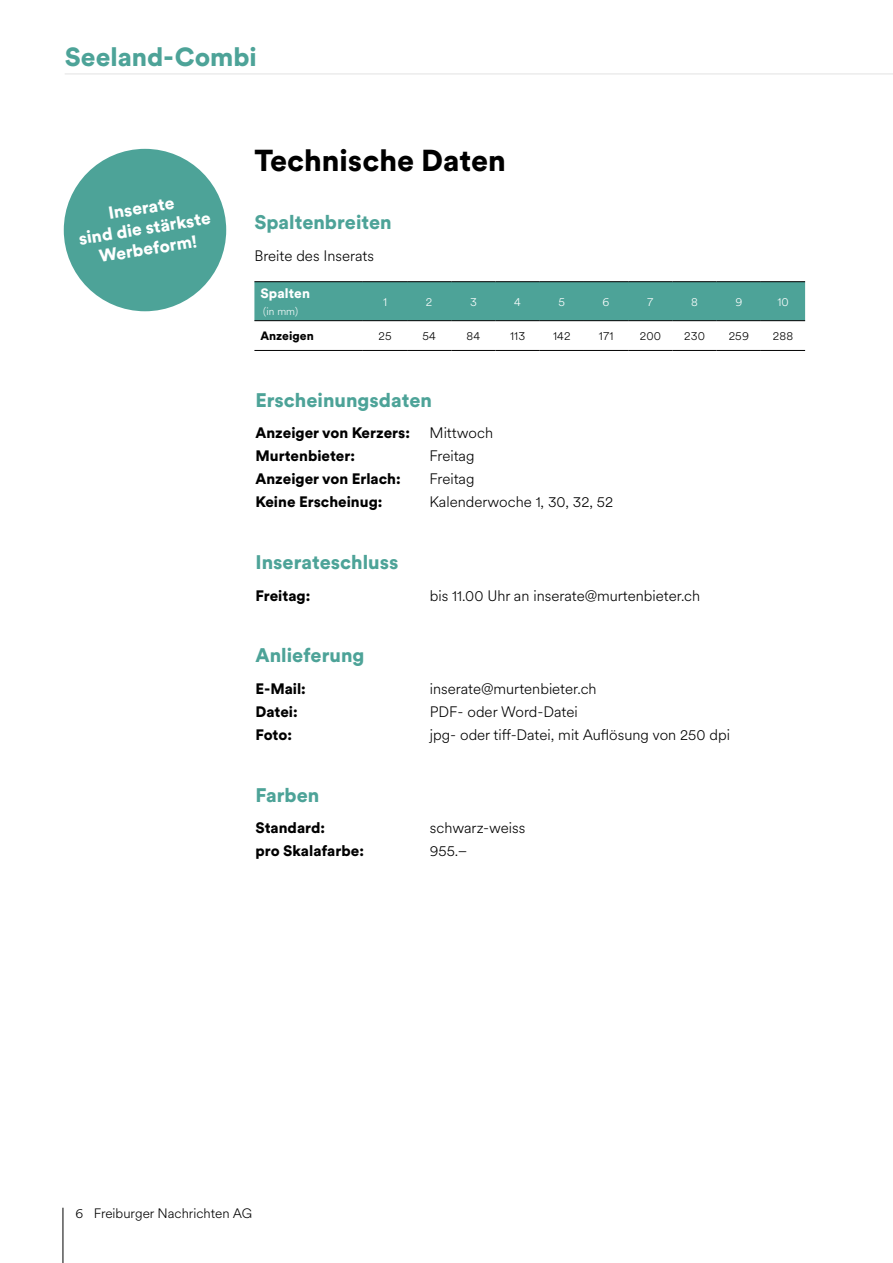
<style>
.page{position:relative;width:893px;height:1263px;background:#fff}
.page>*{position:absolute;margin:0;border:0;box-sizing:border-box;transform-origin:0 0}
.t1{font:900 30px "Circular XX";color:#000}
.t2{font:900 25.95px "Circular XX";color:#4da398}
.t3{font:900 19.5px "Circular XX";color:#4da398}
.t4{font:900 17.25px/20.7px "Circular XX";color:#fff;text-align:center}
.t5{font:300 15px "Circular XX";color:#000}
.t6{font:900 15px "Circular XX";color:#000}
.t7{font:300 13.5px "Circular XX";color:#000}
.t8{font:900 13.5px "Circular XX";letter-spacing:.01em;color:#fff}
.t9{font:300 12px "Circular XX";letter-spacing:.01em;color:#000}
.t10{font:300 12px "Circular XX";color:#fff}
.t11{font:900 12px "Circular XX";color:#000}
.t12{font:300 10.5px "Circular XX";color:#fff}
</style>
<div class="page">
<hr style="left:65px;top:73px;width:828px;height:2px;background:#ececec">
<hr style="left:63px;top:1208px;width:1px;height:55px;background:#000">
<div style="left:254px;top:282px;width:551px;height:38px;background:#4da398"></div>
<hr style="left:254px;top:281px;width:109px;height:1px;background:#000">
<hr style="left:363px;top:281px;width:44px;height:1px;background:#000">
<hr style="left:407px;top:281px;width:44px;height:1px;background:#000">
<hr style="left:451px;top:281px;width:44px;height:1px;background:#000">
<hr style="left:495px;top:281px;width:45px;height:1px;background:#000">
<hr style="left:540px;top:281px;width:44px;height:1px;background:#000">
<hr style="left:584px;top:281px;width:44px;height:1px;background:#000">
<hr style="left:628px;top:281px;width:44px;height:1px;background:#000">
<hr style="left:672px;top:281px;width:45px;height:1px;background:#000">
<hr style="left:717px;top:281px;width:44px;height:1px;background:#000">
<hr style="left:761px;top:281px;width:44px;height:1px;background:#000">
<hr style="left:254px;top:320px;width:109px;height:1px;background:#000">
<hr style="left:254px;top:350px;width:109px;height:1px;background:#000">
<hr style="left:363px;top:320px;width:44px;height:1px;background:#000">
<hr style="left:407px;top:320px;width:44px;height:1px;background:#000">
<hr style="left:451px;top:320px;width:44px;height:1px;background:#000">
<hr style="left:495px;top:320px;width:45px;height:1px;background:#000">
<hr style="left:540px;top:320px;width:44px;height:1px;background:#000">
<hr style="left:584px;top:320px;width:44px;height:1px;background:#000">
<hr style="left:628px;top:320px;width:44px;height:1px;background:#000">
<hr style="left:672px;top:320px;width:45px;height:1px;background:#000">
<hr style="left:717px;top:320px;width:44px;height:1px;background:#000">
<hr style="left:761px;top:320px;width:44px;height:1px;background:#000">
<hr style="left:363px;top:350px;width:44px;height:1px;background:#000">
<hr style="left:407px;top:350px;width:44px;height:1px;background:#000">
<hr style="left:451px;top:350px;width:44px;height:1px;background:#000">
<hr style="left:495px;top:350px;width:45px;height:1px;background:#000">
<hr style="left:540px;top:350px;width:44px;height:1px;background:#000">
<hr style="left:584px;top:350px;width:44px;height:1px;background:#000">
<hr style="left:628px;top:350px;width:44px;height:1px;background:#000">
<hr style="left:672px;top:350px;width:45px;height:1px;background:#000">
<hr style="left:717px;top:350px;width:44px;height:1px;background:#000">
<hr style="left:761px;top:350px;width:44px;height:1px;background:#000">
<div style="left:64px;top:149px;width:162px;height:162px;background:#4da398;border-radius:50%"></div>
<h2 class="t2" style="left:65px;top:39px;width:194px">Seeland-Combi</h2>
<p class="t4" style="left:74px;top:207px;width:135px;rotate:-9deg">Inserate<br>sind die stärkste<br>Werbeform!</p>
<h1 class="t1" style="left:254px;top:140px;width:253px">Technische Daten</h1>
<h3 class="t3" style="left:254px;top:209px;width:139px">Spaltenbreiten</h3>
<p class="t5" style="left:254px;top:246px;width:121px">Breite des Inserats</p>
<p class="t8" style="left:260px;top:284px;width:51px">Spalten</p>
<p class="t12" style="left:263px;top:304px;width:36px">(in mm)</p>
<p class="t10" style="left:383px;top:293px;width:5px">1</p>
<p class="t10" style="left:426px;top:293px;width:8px">2</p>
<p class="t10" style="left:470px;top:293px;width:8px">3</p>
<p class="t10" style="left:514px;top:293px;width:8px">4</p>
<p class="t10" style="left:559px;top:293px;width:8px">5</p>
<p class="t10" style="left:603px;top:293px;width:8px">6</p>
<p class="t10" style="left:647px;top:293px;width:8px">7</p>
<p class="t10" style="left:691px;top:293px;width:8px">8</p>
<p class="t10" style="left:735px;top:293px;width:8px">9</p>
<p class="t10" style="left:777px;top:293px;width:13px">10</p>
<p class="t11" style="left:260px;top:327px;width:55px">Anzeigen</p>
<p class="t9" style="left:378px;top:328px;width:15px">25</p>
<p class="t9" style="left:422px;top:328px;width:15px">54</p>
<p class="t9" style="left:467px;top:328px;width:15px">84</p>
<p class="t9" style="left:510px;top:328px;width:16px">113</p>
<p class="t9" style="left:553px;top:328px;width:19px">142</p>
<p class="t9" style="left:599px;top:328px;width:16px">171</p>
<p class="t9" style="left:640px;top:328px;width:23px">200</p>
<p class="t9" style="left:684px;top:328px;width:22px">230</p>
<p class="t9" style="left:729px;top:328px;width:22px">259</p>
<p class="t9" style="left:773px;top:328px;width:22px">288</p>
<h3 class="t3" style="left:255px;top:386px;width:178px">Erscheinungsdaten</h3>
<p class="t6" style="left:255px;top:423px;width:156px">Anzeiger von Kerzers:</p>
<p class="t5" style="left:429px;top:423px;width:65px">Mittwoch</p>
<p class="t6" style="left:255px;top:446px;width:101px">Murtenbieter:</p>
<p class="t5" style="left:429px;top:446px;width:47px">Freitag</p>
<p class="t6" style="left:255px;top:469px;width:147px">Anzeiger von Erlach:</p>
<p class="t5" style="left:429px;top:469px;width:47px">Freitag</p>
<p class="t6" style="left:255px;top:492px;width:129px">Keine Erscheinug:</p>
<p class="t5" style="left:429px;top:492px;width:185px">Kalenderwoche 1, 30, 32, 52</p>
<h3 class="t3" style="left:255px;top:549px;width:144px">Inserateschluss</h3>
<p class="t6" style="left:255px;top:585px;width:56px">Freitag:</p>
<p class="t5" style="left:430px;top:585px;width:272px">bis 11.00 Uhr an inserate@murtenbieter.ch</p>
<h3 class="t3" style="left:255px;top:642px;width:111px">Anlieferung</h3>
<p class="t6" style="left:255px;top:678px;width:52px">E-Mail:</p>
<p class="t5" style="left:430px;top:678px;width:168px">inserate@murtenbieter.ch</p>
<p class="t6" style="left:255px;top:701px;width:44px">Datei:</p>
<p class="t5" style="left:430px;top:701px;width:149px">PDF- oder Word-Datei</p>
<p class="t6" style="left:255px;top:724px;width:38px">Foto:</p>
<p class="t5" style="left:430px;top:724px;width:302px">jpg- oder tiff-Datei, mit Auflösung von 250 dpi</p>
<h3 class="t3" style="left:255px;top:781px;width:65px">Farben</h3>
<p class="t6" style="left:255px;top:817px;width:71px">Standard:</p>
<p class="t5" style="left:430px;top:818px;width:97px">schwarz-weiss</p>
<p class="t6" style="left:255px;top:840px;width:110px">pro Skalafarbe:</p>
<p class="t5" style="left:430px;top:841px;width:39px">955.–</p>
<p class="t7" style="left:75px;top:1204px;width:178px">6 Freiburger Nachrichten AG</p>
</div>
